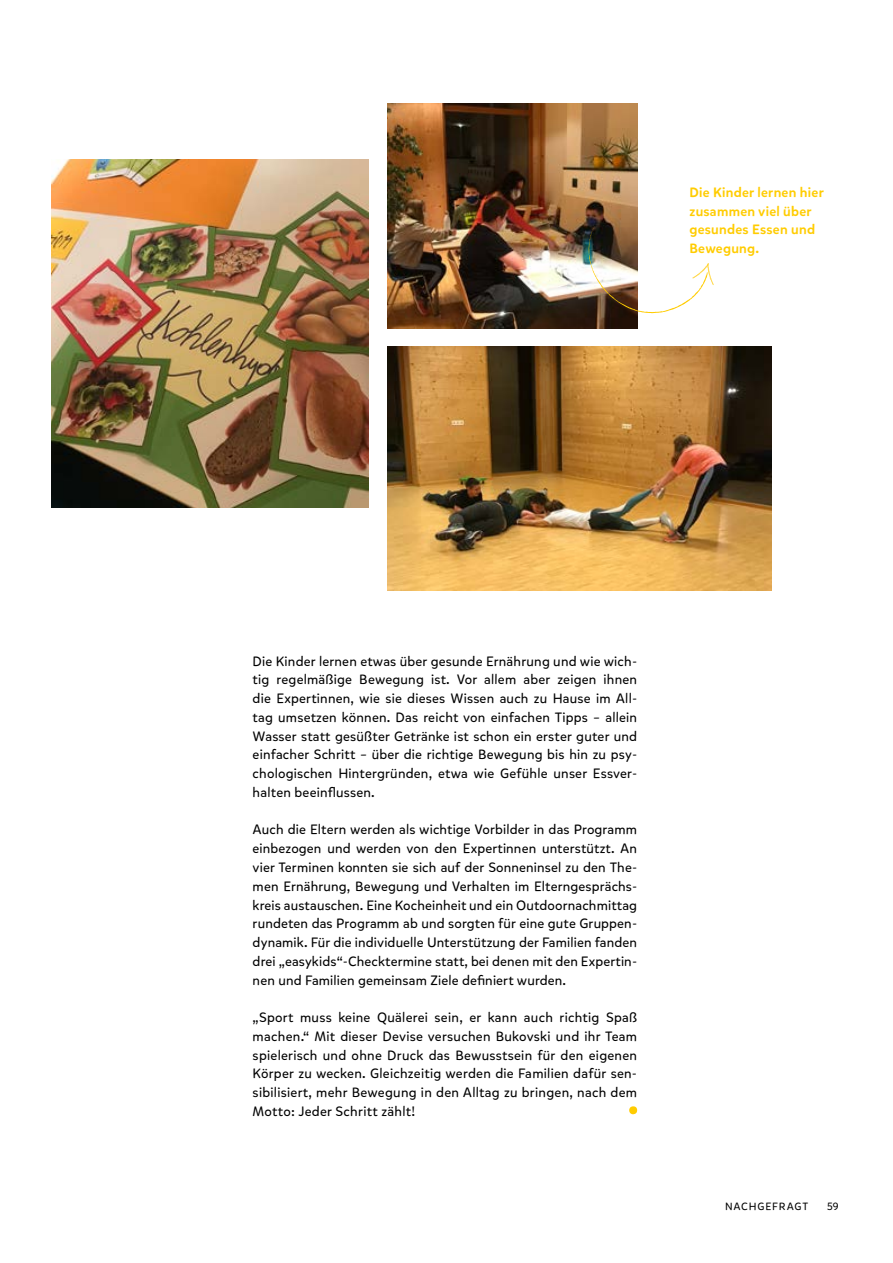
<style>
.page{position:relative;width:893px;height:1263px;background:#fff}
.page>*{position:absolute;margin:0;border:0;box-sizing:border-box;transform-origin:0 0}
.t1{font:13.5px/18.8px "Mikado";letter-spacing:.015em;color:#000;text-align:justify}
.t2{font:500 13.5px/18.8px "Mikado";letter-spacing:.02em;color:#fc0}
.t3{font:10.5px "Mikado";letter-spacing:.08em;color:#000}
</style>
<div class="page">
<div style="left:629px;top:1106px;width:8px;height:8px;background:#fc0;border-radius:50%"></div>
<img style="left:51px;top:159px;width:317px;height:348px">
<img style="left:387px;top:103px;width:250px;height:225px">
<img style="left:387px;top:347px;width:384px;height:244px">
<svg style="left:589px;top:226px;width:125px;height:87px"></svg>
<p class="t2" style="left:689px;top:183px;width:136px">Die Kinder lernen hier zusammen viel über gesundes Essen und<br>Bewegung.</p>
<p class="t1" style="left:253px;top:652px;width:386px">Die Kinder lernen etwas über gesunde Ernährung und wie wich&shy;tig regelmäßige Bewegung ist. Vor allem aber zeigen ihnen die Expertinnen, wie sie dieses Wissen auch zu Hause im All&shy;tag umsetzen können. Das reicht von einfachen Tipps – allein Wasser statt gesüßter Getränke ist schon ein erster guter und einfacher Schritt – über die richtige Bewegung bis hin zu psy&shy;chologischen Hintergründen, etwa wie Gefühle unser Essver&shy;halten beeinflussen.</p>
<p class="t1" style="left:253px;top:821px;width:386px">Auch die Eltern werden als wichtige Vorbilder in das Programm einbezogen und werden von den Expertinnen unterstützt. An vier Terminen konnten sie sich auf der Sonneninsel zu den The&shy;men Ernährung, Bewegung und Verhalten im Elterngesprächs&shy;kreis austauschen. Eine Kocheinheit und ein Outdoornachmittag rundeten das Programm ab und sorgten für eine gute Gruppen&shy;dynamik. Für die individuelle Unterstützung der Familien fanden drei „easykids“-Checktermine statt, bei denen mit den Expertin&shy;nen und Familien gemeinsam Ziele definiert wurden.</p>
<p class="t1" style="left:253px;top:1008px;width:386px">„Sport muss keine Quälerei sein, er kann auch richtig Spaß machen.“ Mit dieser Devise versuchen Bukovski und ihr Team spielerisch und ohne Druck das Bewusstsein für den eigenen Körper zu wecken. Gleichzeitig werden die Familien dafür sen&shy;sibilisiert, mehr Bewegung in den Alltag zu bringen, nach dem Motto: Jeder Schritt zählt!</p>
<p class="t3" style="left:725px;top:1199px;width:85px">NACHGEFRAGT</p>
<p class="t3" style="left:827px;top:1199px;width:13px">59</p>
</div>
